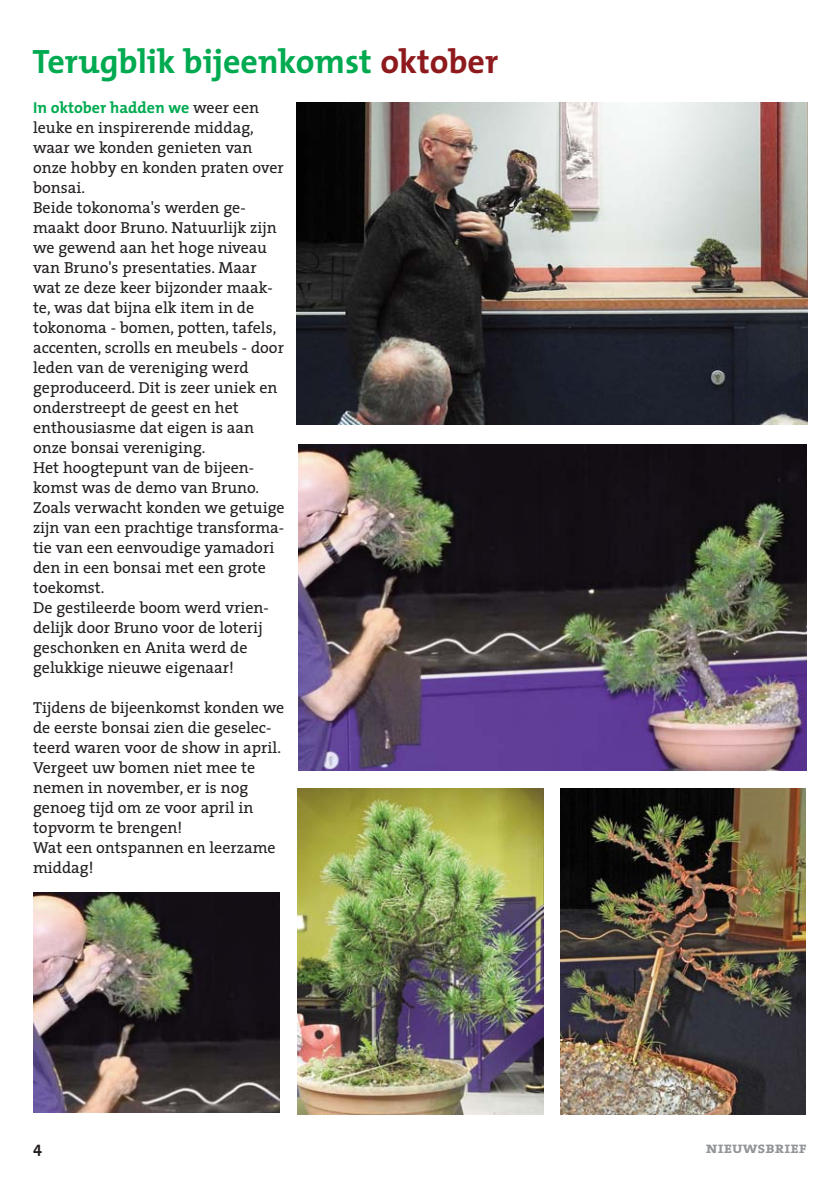
<style>
.page{position:relative;width:840px;height:1190px;background:#fff}
.page>*{position:absolute;margin:0;border:0;box-sizing:border-box;transform-origin:0 0}
.t1{font:700 34px "The Mix";color:#00aa50}
.t2{font:16px/20px "The Serif";color:#231f20}
.t3{font:700 16px "The Mix";color:#00aa50}
.t4{font:16px "The Serif Bold Caps";color:#939598}
.t5{font:700 16px "The Mix";color:#231f20}
.s1{color:#8e1a1d}
.s2{font-family:"The Serif";font-weight:400;color:#231f20}
</style>
<div class="page">
<img style="left:297px;top:102px;width:511px;height:323px">
<img style="left:298px;top:444px;width:509px;height:327px">
<img style="left:560px;top:789px;width:246px;height:326px">
<img style="left:298px;top:789px;width:245px;height:326px">
<img style="left:33px;top:893px;width:247px;height:220px">
<h1 class="t1" style="left:33px;top:49px;width:467px">Terugblik bijeenkomst <span class="s1">oktober</span></h1>
<p class="t3" style="left:33px;top:102px;width:228px">In oktober hadden we <span class="s2">weer een</span></p>
<p class="t2" style="left:33px;top:120px;width:253px">leuke en inspirerende middag, waar we konden genieten van onze hobby en konden praten over bonsai.<br>Beide tokonoma's werden ge - maakt door Bruno. Natuurlijk zijn we gewend aan het hoge niveau van Bruno's presentaties. Maar wat ze deze keer bijzonder maak&shy;te, was dat bijna elk item in de tokonoma - bomen, potten, tafels, accenten, scrolls en meubels - door leden van de vereniging werd geproduceerd. Dit is zeer uniek en onderstreept de geest en het enthousiasme dat eigen is aan onze bonsai vereniging.<br>Het hoogtepunt van de bijeen&shy;komst was de demo van Bruno.<br>Zoals verwacht konden we getuige zijn van een prachtige transforma&shy;tie van een eenvoudige yamadori den in een bonsai met een grote toekomst.<br>De gestileerde boom werd vrien&shy;delijk door Bruno voor de loterij geschonken en Anita werd de gelukkige nieuwe eigenaar!</p>
<p class="t2" style="left:33px;top:700px;width:253px">Tijdens de bijeenkomst konden we de eerste bonsai zien die geselec&shy;teerd waren voor de show in april.<br>Vergeet uw bomen niet mee te nemen in november, er is nog genoeg tijd om ze voor april in topvorm te brengen!<br>Wat een ontspannen en leerzame middag!</p>
<p class="t5" style="left:33px;top:1141px;width:10px">4</p>
<p class="t4" style="left:706px;top:1138px;width:103px">nieuwsbrief</p>
</div>
